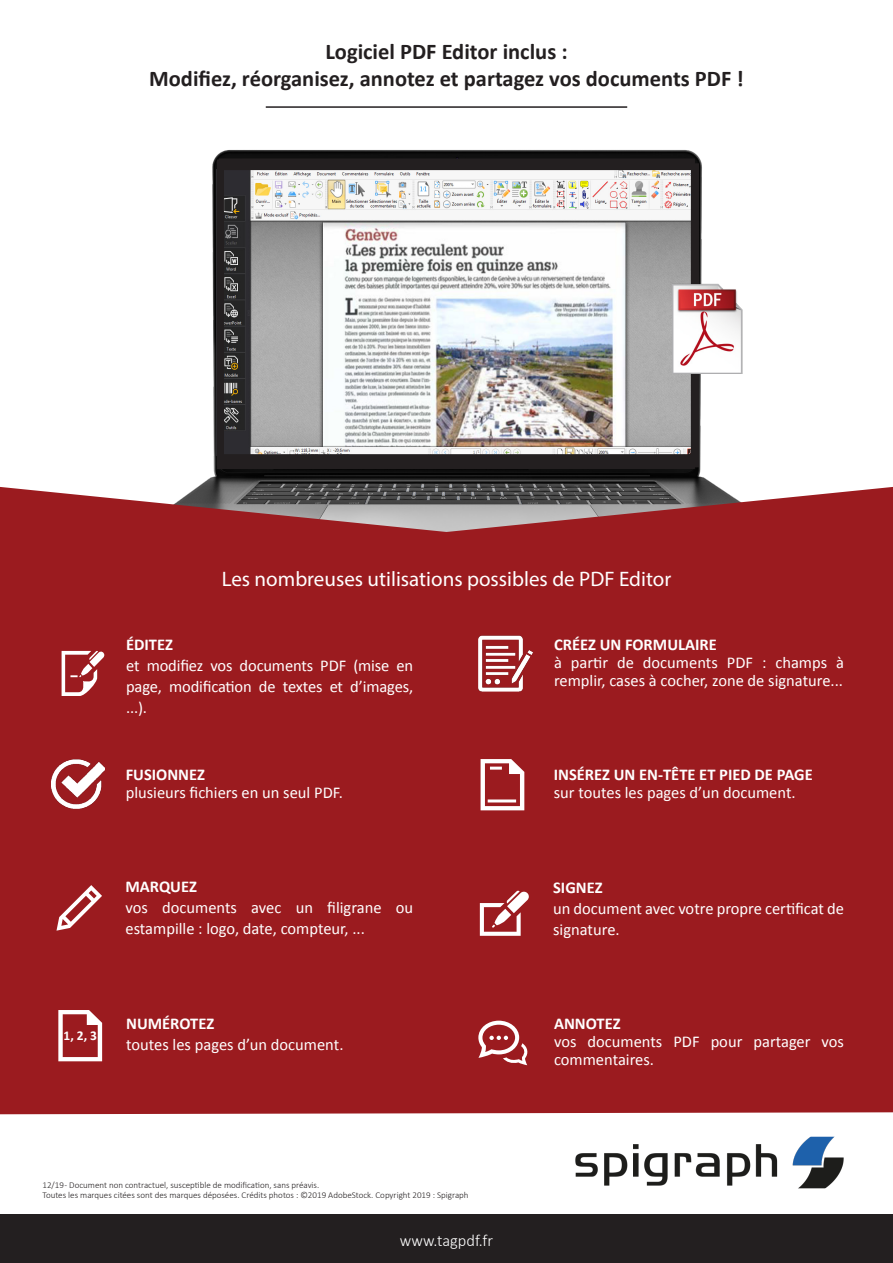
<style>
.page{position:relative;width:893px;height:1263px;background:#fff}
.page>*{position:absolute;margin:0;border:0;box-sizing:border-box;transform-origin:0 0}
.t1{font:700 22.5px "Calibri";color:#231f20}
.t2{font:21px "Myriad Pro";color:#fff}
.t3{font:16.5px/21px "Calibri";color:#fff}
.t4{font:700 16.5px "Calibri";color:#fff}
.t5{font:300 16.5px "Calibri";color:#fff}
.t6{font:700 13.5px "Calibri";color:#fff}
.t7{font:300 9px "Calibri";color:#231f20}
</style>
<div class="page">
<img style="left:197px;top:150px;width:546px;height:337px">
<div style="left:0;top:551px;width:893px;height:563px;background:#9b1b1f"></div>
<svg style="left:56px;top:885px;width:46px;height:46px"></svg>
<svg style="left:62px;top:650px;width:42px;height:46px"></svg>
<svg style="left:480px;top:890px;width:49px;height:46px"></svg>
<svg style="left:58px;top:1010px;width:44px;height:51px"></svg>
<svg style="left:478px;top:1021px;width:51px;height:44px"></svg>
<svg style="left:481px;top:759px;width:43px;height:51px"></svg>
<hr style="left:488px;top:799px;width:28px;height:3px;background:#fff">
<div style="left:0;top:1214px;width:893px;height:49px;background:#231f20"></div>
<svg style="left:0;top:487px;width:893px;height:64px;background:#974446"></svg>
<hr style="left:266px;top:106px;width:361px;height:2px;background:#231f20">
<img style="left:575px;top:1136px;width:269px;height:53px">
<img style="left:51px;top:757px;width:54px;height:54px">
<img style="left:478px;top:635px;width:56px;height:57px">
<img style="left:224px;top:170px;width:467px;height:284px">
<div style="left:692px;top:164px;width:6px;height:303px;background:#231f20"></div>
<div style="left:691px;top:163px;width:8px;height:304px;border:2px solid #231f20"></div>
<div style="left:218px;top:160px;width:5px;height:303px;background:#231f20"></div>
<div style="left:217px;top:159px;width:7px;height:304px;border:2px solid #231f20"></div>
<div style="left:218px;top:455px;width:476px;height:13px;background:#231f20"></div>
<div style="left:217px;top:454px;width:478px;height:15px;border:2px solid #231f20"></div>
<div style="left:220px;top:159px;width:474px;height:10px;background:#231f20"></div>
<div style="left:219px;top:158px;width:476px;height:12px;border:2px solid #231f20"></div>
<img style="left:672px;top:281px;width:71px;height:92px">
<p class="t1" style="left:325px;top:38px;width:244px">Logiciel PDF Editor inclus :</p>
<p class="t1" style="left:149px;top:65px;width:596px">Modifiez, réorganisez, annotez et partagez vos documents PDF !</p>
<p class="t2" style="left:222px;top:565px;width:451px">Les nombreuses utilisations possibles de PDF Editor</p>
<p class="t4" style="left:126px;top:634px;width:48px">ÉDITEZ</p>
<p class="t3" style="left:126px;top:655px;width:288px;text-align:justify">et modifiez vos documents PDF (mise en page, modification de textes et d’images, ...).</p>
<p class="t4" style="left:126px;top:764px;width:81px">FUSIONNEZ</p>
<p class="t3" style="left:126px;top:782px;width:219px">plusieurs fichiers en un seul PDF.</p>
<p class="t4" style="left:125px;top:876px;width:73px">MARQUEZ</p>
<p class="t3" style="left:125px;top:897px;width:289px">vos documents avec un filigrane ou estampille : logo, date, compteur, ...</p>
<p class="t6" style="left:64px;top:1026px;width:35px">1, 2, 3</p>
<p class="t4" style="left:126px;top:1013px;width:90px">NUMÉROTEZ</p>
<p class="t3" style="left:126px;top:1034px;width:219px">toutes les pages d’un document.</p>
<p class="t7" style="left:43px;top:1179px;width:278px">12/19 - Document non contractuel, susceptible de modification, sans préavis.</p>
<p class="t7" style="left:43px;top:1190px;width:428px">Toutes les marques citées sont des marques déposées. Crédits photos : ©2019 AdobeStock. Copyright 2019 : Spigraph</p>
<p class="t5" style="left:400px;top:1230px;width:95px">www.tagpdf.fr</p>
<p class="t4" style="left:554px;top:634px;width:164px">CRÉEZ UN FORMULAIRE</p>
<p class="t3" style="left:554px;top:653px;width:291px;line-height:18px">à partir de documents PDF : champs à remplir, cases à cocher, zone de signature...</p>
<p class="t4" style="left:554px;top:764px;width:261px">INSÉREZ UN EN-TÊTE ET PIED DE PAGE</p>
<p class="t3" style="left:554px;top:782px;width:243px">sur toutes les pages d’un document.</p>
<p class="t4" style="left:553px;top:877px;width:51px">SIGNEZ</p>
<p class="t3" style="left:553px;top:898px;width:292px">un document avec votre propre certificat de signature.</p>
<p class="t4" style="left:554px;top:1013px;width:68px">ANNOTEZ</p>
<p class="t3" style="left:554px;top:1032px;width:291px;line-height:18px">vos documents PDF pour partager vos commentaires.</p>
</div>
